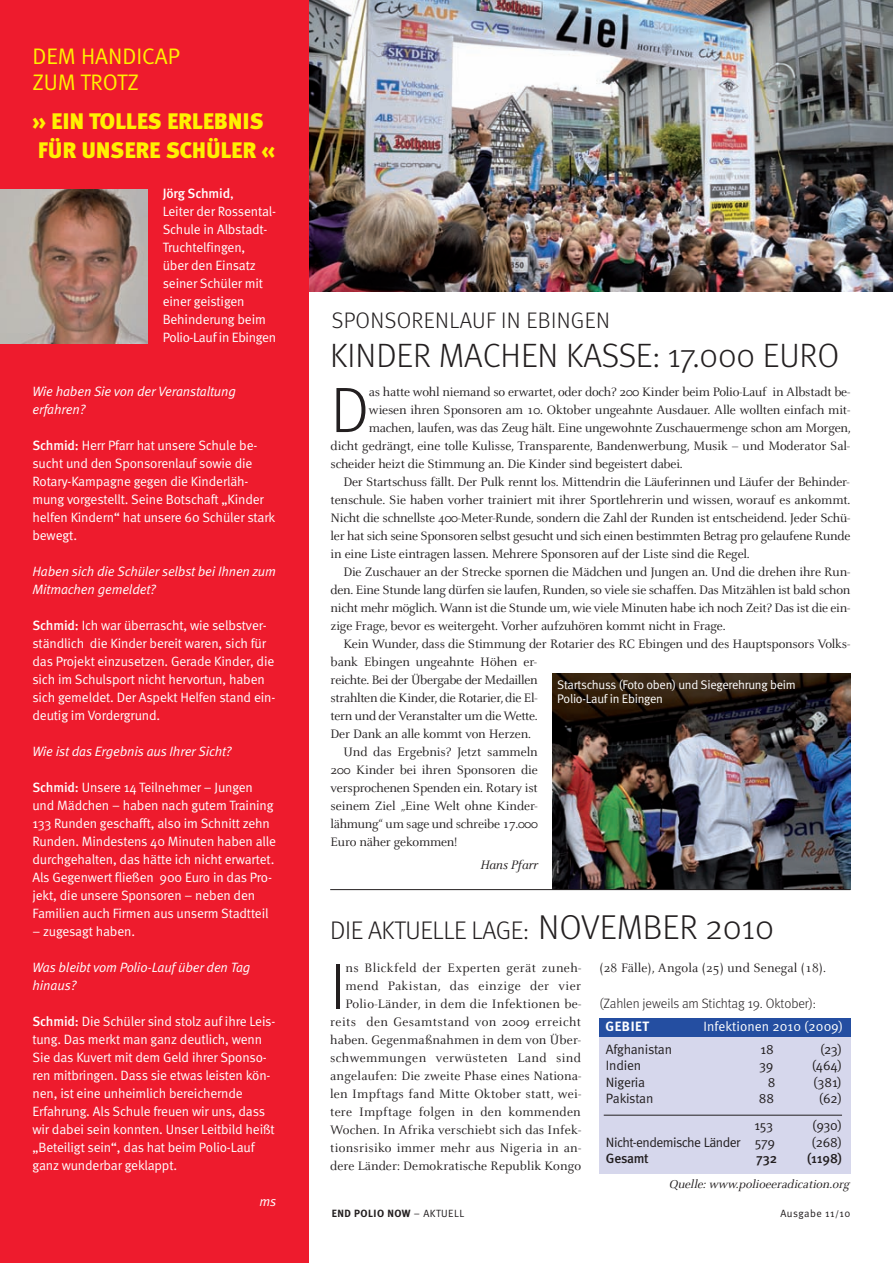
<style>
.page{position:relative;width:893px;height:1263px;background:#fff}
.page>*{position:absolute;margin:0;border:0;box-sizing:border-box;transform-origin:0 0}
.t1{font:300 64.2px "Meta";color:#231f20}
.t2{font:300 33.75px "Meta";color:#231f20}
.t3{font:300 25.5px "Meta";letter-spacing:-.015em;color:#231f20}
.t4{font:22.5px/28.5px "Meta Black Caps";letter-spacing:-.01em;color:#fff101}
.t5{font:300 22.5px "Meta";letter-spacing:.015em;color:#231f20}
.t6{font:22.5px/26.5px "Meta Normal";color:#fff101}
.t7{font:13.5px "Celeste";letter-spacing:-.015em;color:#231f20}
.t8{font:13.5px/18px "Meta Normal";letter-spacing:-.01em;color:#fff}
.t9{font:13.5px/18px "Celeste";letter-spacing:.02em;color:#231f20;text-align:right}
.t10{font:italic 13.5px/18px "Meta Normal";letter-spacing:-.01em;color:#fff}
.t11{font:13.5px "Meta Normal";letter-spacing:-.025em;color:#231f20}
.t12{font:300 13.5px "Meta";letter-spacing:-.005em;color:#231f20}
.t13{font:13.5px "Celeste";letter-spacing:.01em;color:#231f20}
.t14{font:500 13.5px "Meta";letter-spacing:-.015em;color:#231f20}
.t15{font:500 13.5px "Meta";letter-spacing:-.01em;color:#fff}
.t16{font:italic 13.5px "Celeste";letter-spacing:-.015em;color:#231f20}
.t17{font:700 13.5px "Meta";letter-spacing:.045em;color:#fff}
.t18{font:italic 12.75px "Celeste";color:#231f20}
.t19{font:12.45px/14.9px "Meta Normal";letter-spacing:-.02em;color:#fff}
.t20{font:700 10.5px "Meta";letter-spacing:.045em;color:#231f20}
.t21{font:10.5px "Meta Normal";letter-spacing:.045em;color:#231f20}
.s1{font-family:"Meta Normal";font-weight:400}
.s2{font-family:"Meta";font-weight:500}
.s3{font-size:34.5px}
.s4{font-size:9px}
</style>
<div class="page">
<img style="left:309px;top:0;width:584px;height:291px">
<div style="left:599px;top:1030px;width:251px;height:143px;background:#d6d7ec"></div>
<hr style="left:604px;top:1115px;width:238px;height:1px;background:#231f20">
<div style="left:599px;top:1018px;width:251px;height:18px;background:#244ea1"></div>
<div style="left:0;top:0;width:308px;height:1263px;background:#ee1b2d"></div>
<img style="left:0;top:189px;width:148px;height:154px">
<img style="left:553px;top:673px;width:297px;height:216px">
<hr style="left:330px;top:889px;width:520px;height:1px;background:#231f20">
<h3 class="t6" style="left:33px;top:44px;width:149px">DEM HANDICAP<br>ZUM TROTZ</h3>
<h3 class="t4" style="left:33px;top:107px;width:244px">» EIN TOLLES ERLEBNIS<br>FÜR UNSERE SCHÜLER «</h3>
<p class="t15" style="left:163px;top:188px;width:73px">Jörg Schmid<span class="s1">,</span></p>
<p class="t8" style="left:163px;top:203px;width:115px">Leiter der Rossental-<br>Schule in Albstadt-<br>Truchtelfingen,<br>über den Einsatz seiner Schüler mit einer geistigen<br>Behinderung beim<br>Polio-Lauf in Ebingen</p>
<p class="t10" style="left:33px;top:383px;width:205px">Wie haben Sie von der Veranstaltung erfahren?</p>
<p class="t8" style="left:33px;top:437px;width:244px"><span class="s2">Schmid:</span> Herr Pfarr hat unsere Schule be&shy;sucht und den Sponsorenlauf sowie die Rotary-Kampagne gegen die Kinderläh&shy;mung vorgestellt. Seine Botschaft „Kinder helfen Kindern“ hat unsere 60 Schüler stark bewegt.</p>
<p class="t10" style="left:33px;top:563px;width:245px">Haben sich die Schüler selbst bei Ihnen zum<br>Mitmachen gemeldet?</p>
<p class="t8" style="left:33px;top:617px;width:244px"><span class="s2">Schmid:</span> Ich war überrascht, wie selbstver&shy;ständlich die Kinder bereit waren, sich für das Projekt einzusetzen. Gerade Kinder, die sich im Schulsport nicht hervortun, haben sich gemeldet. Der Aspekt Helfen stand ein&shy;deutig im Vordergrund.</p>
<p class="t10" style="left:33px;top:743px;width:201px">Wie ist das Ergebnis aus Ihrer Sicht?</p>
<p class="t8" style="left:33px;top:779px;width:245px"><span class="s2">Schmid:</span> Unsere 14 Teilnehmer – Jungen und Mädchen – haben nach gutem Training 133 Runden geschafft, also im Schnitt zehn Runden. Mindestens 40 Minuten haben alle durchgehalten, das hätte ich nicht erwartet.<br>Als Gegenwert fließen 900 Euro in das Pro&shy;jekt, die unsere Sponsoren – neben den Familien auch Firmen aus unserm Stadtteil</p>
<p class="t8" style="left:33px;top:923px;width:104px">– zugesagt haben.</p>
<p class="t10" style="left:33px;top:959px;width:219px">Was bleibt vom Polio-Lauf über den Tag hinaus?</p>
<p class="t8" style="left:33px;top:1013px;width:244px"><span class="s2">Schmid:</span> Die Schüler sind stolz auf ihre Leis&shy;tung. Das merkt man ganz deutlich, wenn Sie das Kuvert mit dem Geld ihrer Sponso&shy;ren mitbringen. Dass sie etwas leisten kön&shy;nen, ist eine unheimlich bereichernde Erfahrung. Als Schule freuen wir uns, dass wir dabei sein konnten. Unser Leitbild heißt „Beteiligt sein“, das hat beim Polio-Lauf ganz wunderbar geklappt.</p>
<p class="t10" style="left:260px;top:1193px;width:18px">ms</p>
<h3 class="t5" style="left:332px;top:311px;width:280px">SPONSORENLAUF IN EBINGEN</h3>
<h2 class="t2" style="left:330px;top:343px;width:511px">KINDER MACHEN KASSE: 17.000 EURO</h2>
<h1 class="t1" style="left:331px;top:385px;width:40px">D</h1>
<p class="t7" style="left:369px;top:387px;width:483px">as hatte wohl niemand so erwartet, oder doch? 200 Kinder beim Polio-Lauf in Albstadt be-</p>
<p class="t7" style="left:369px;top:405px;width:483px">wiesen ihren Sponsoren am 10. Oktober ungeahnte Ausdauer. Alle wollten einfach mit-</p>
<p class="t7" style="left:369px;top:423px;width:483px">machen, laufen, was das Zeug hält. Eine ungewohnte Zuschauermenge schon am Morgen,</p>
<p class="t7" style="left:331px;top:441px;width:521px">dicht gedrängt, eine tolle Kulisse, Transparente, Bandenwerbung, Musik – und Moderator Sal-</p>
<p class="t7" style="left:331px;top:459px;width:354px">scheider heizt die Stimmung an. Die Kinder sind begeistert dabei.</p>
<p class="t7" style="left:343px;top:477px;width:508px">Der Startschuss fällt. Der Pulk rennt los. Mittendrin die Läuferinnen und Läufer der Behinder-</p>
<p class="t7" style="left:331px;top:495px;width:521px">tenschule. Sie haben vorher trainiert mit ihrer Sportlehrerin und wissen, worauf es ankommt.</p>
<p class="t7" style="left:331px;top:513px;width:521px">Nicht die schnellste 400-Meter-Runde, sondern die Zahl der Runden ist entscheidend. Jeder Schü-</p>
<p class="t7" style="left:331px;top:531px;width:521px">ler hat sich seine Sponsoren selbst gesucht und sich einen bestimmten Betrag pro gelaufene Runde</p>
<p class="t7" style="left:331px;top:549px;width:421px">in eine Liste eintragen lassen. Mehrere Sponsoren auf der Liste sind die Regel.</p>
<p class="t7" style="left:343px;top:567px;width:508px">Die Zuschauer an der Strecke spornen die Mädchen und Jungen an. Und die drehen ihre Run-</p>
<p class="t7" style="left:331px;top:585px;width:521px">den. Eine Stunde lang dürfen sie laufen, Runden, so viele sie schaffen. Das Mitzählen ist bald schon</p>
<p class="t7" style="left:331px;top:603px;width:521px">nicht mehr möglich. Wann ist die Stunde um, wie viele Minuten habe ich noch Zeit? Das ist die ein-</p>
<p class="t7" style="left:331px;top:621px;width:396px">zige Frage, bevor es weitergeht. Vorher aufzuhören kommt nicht in Frage.</p>
<p class="t7" style="left:343px;top:639px;width:508px">Kein Wunder, dass die Stimmung der Rotarier des RC Ebingen und des Hauptsponsors Volks-</p>
<p class="t7" style="left:331px;top:657px;width:208px">bank Ebingen ungeahnte Höhen er-</p>
<p class="t7" style="left:331px;top:675px;width:209px">reichte. Bei der Übergabe der Medaillen</p>
<p class="t7" style="left:331px;top:693px;width:208px">strahlten die Kinder, die Rotarier, die El-</p>
<p class="t7" style="left:331px;top:711px;width:209px">tern und der Veranstalter um die Wette.</p>
<p class="t7" style="left:331px;top:729px;width:202px">Der Dank an alle kommt von Herzen.</p>
<p class="t7" style="left:343px;top:747px;width:196px">Und das Ergebnis? Jetzt sammeln</p>
<p class="t7" style="left:331px;top:765px;width:209px">200 Kinder bei ihren Sponsoren die</p>
<p class="t7" style="left:331px;top:783px;width:209px">versprochenen Spenden ein. Rotary ist</p>
<p class="t7" style="left:331px;top:801px;width:209px">seinem Ziel „Eine Welt ohne Kinder-</p>
<p class="t7" style="left:331px;top:819px;width:209px">lähmung“ um sage und schreibe 17.000</p>
<p class="t7" style="left:331px;top:837px;width:128px">Euro näher gekommen!</p>
<p class="t16" style="left:480px;top:859px;width:59px">Hans Pfarr</p>
<p class="t19" style="left:557px;top:678px;width:240px">Startschuss (Foto oben) und Siegerehrung beim<br>Polio-Lauf in Ebingen</p>
<h3 class="t3" style="left:330px;top:920px;width:445px">DIE AKTUELLE LAGE: <span class="s3">NOVEMBER 2010</span></h3>
<p class="t9" style="left:330px;top:960px;width:253px">ns Blickfeld der Experten gerät zuneh&shy;mend Pakistan, das einzige der vier Polio-Länder, in dem die Infektionen be&shy;reits den Gesamtstand von 2009 erreicht haben. Gegenmaßnahmen in dem von Über&shy;schwemmungen verwüsteten Land sind angelaufen: Die zweite Phase eines Nationa&shy;len Impftags fand Mitte Oktober statt, wei&shy;tere Impftage folgen in den kommenden Wochen. In Afrika verschiebt sich das Infek&shy;tionsrisiko immer mehr aus Nigeria in an&shy;dere Länder: Demokratische Republik Kongo</p>
<h1 class="t1" style="left:330px;top:961px;width:17px">I</h1>
<p class="t13" style="left:599px;top:963px;width:228px">(28 Fälle), Angola (25) und Senegal (18).</p>
<p class="t12" style="left:599px;top:998px;width:218px">(Zahlen jeweils am Stichtag 19. Oktober):</p>
<p class="t17" style="left:605px;top:1021px;width:45px">GEBIET</p>
<p class="t8" style="left:703px;top:1019px;width:141px">Infektionen 2010 (2009)</p>
<p class="t11" style="left:606px;top:1044px;width:68px">Afghanistan</p>
<p class="t11" style="left:761px;top:1044px;width:15px">18</p>
<p class="t11" style="left:820px;top:1044px;width:23px">(23)</p>
<p class="t11" style="left:606px;top:1060px;width:37px">Indien</p>
<p class="t11" style="left:759px;top:1060px;width:16px">39</p>
<p class="t11" style="left:812px;top:1060px;width:32px">(464)</p>
<p class="t11" style="left:606px;top:1077px;width:41px">Nigeria</p>
<p class="t11" style="left:768px;top:1077px;width:9px">8</p>
<p class="t11" style="left:813px;top:1077px;width:30px">(381)</p>
<p class="t11" style="left:606px;top:1093px;width:49px">Pakistan</p>
<p class="t11" style="left:759px;top:1093px;width:17px">88</p>
<p class="t11" style="left:819px;top:1093px;width:25px">(62)</p>
<p class="t11" style="left:754px;top:1120px;width:20px">153</p>
<p class="t11" style="left:812px;top:1120px;width:31px">(930)</p>
<p class="t11" style="left:606px;top:1137px;width:171px">Nicht-endemische Länder 579</p>
<p class="t11" style="left:812px;top:1137px;width:32px">(268)</p>
<p class="t14" style="left:606px;top:1153px;width:44px">Gesamt</p>
<p class="t14" style="left:756px;top:1153px;width:23px">732</p>
<p class="t14" style="left:807px;top:1153px;width:36px">(1198)</p>
<p class="t18" style="left:669px;top:1179px;width:185px">Quelle:www.polioeeradication.org</p>
<p class="t20" style="left:332px;top:1210px;width:134px">END POLIO NOW <span class="s1">– AKTUELL</span></p>
<p class="t21" style="left:780px;top:1210px;width:72px">Ausgabe 11<span class="s4">/</span>10</p>
</div>
